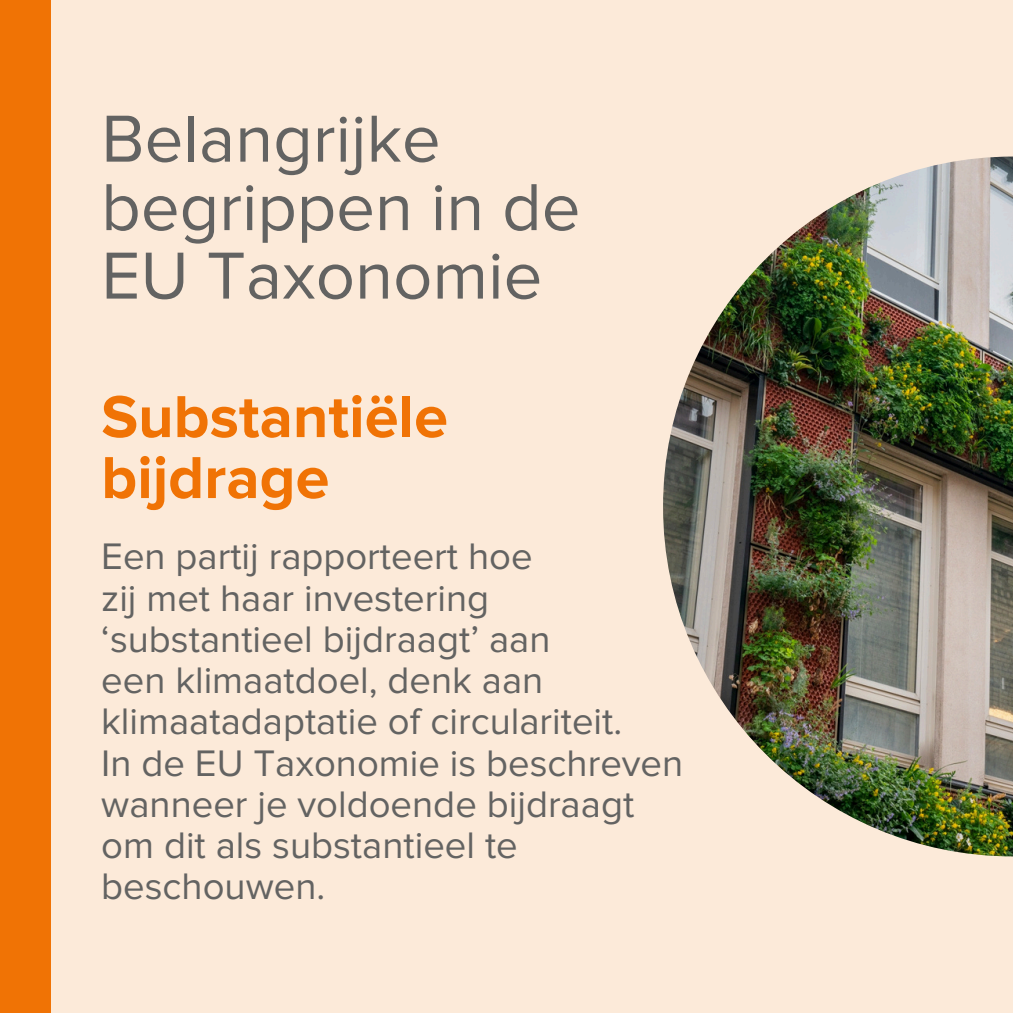
<style>
.page{position:relative;width:1013px;height:1013px;background:#fff}
.page>*{position:absolute;margin:0;border:0;box-sizing:border-box;transform-origin:0 0}
.t1{font:68.88px/68.5px "Proxima Nova";color:#636362}
.t2{font:700 61.38px/61px "Proxima Nova";color:#f07305}
.t3{font:38.25px/41.2px "Proxima Nova";color:#636362}
</style>
<div class="page">
<div style="left:0;top:0;width:51px;height:1012px;background:#f07305"></div>
<div style="left:51px;top:0;width:961px;height:1012px;background:#fcead9"></div>
<img style="left:663px;top:156px;width:349px;height:700px">
<p class="t1" style="left:101px;top:107px;width:480px">Belangrijke begrippen in de<br>EU Taxonomie</p>
<p class="t2" style="left:101px;top:389px;width:348px">Substantiële bijdrage</p>
<h2 class="t3" style="left:101px;top:537px;width:433px">Een partij rapporteert hoe</h2>
<p class="t3" style="left:101px;top:579px;width:451px">zij met haar investering ‘substantieel bijdraagt’ aan</p>
<p class="t3" style="left:101px;top:661px;width:522px">een klimaatdoel, denk aan klimaatadaptatie of circulariteit.</p>
<p class="t3" style="left:101px;top:744px;width:583px">In de EU Taxonomie is beschreven wanneer je voldoende bijdraagt om dit als substantieel te beschouwen.</p>
</div>
